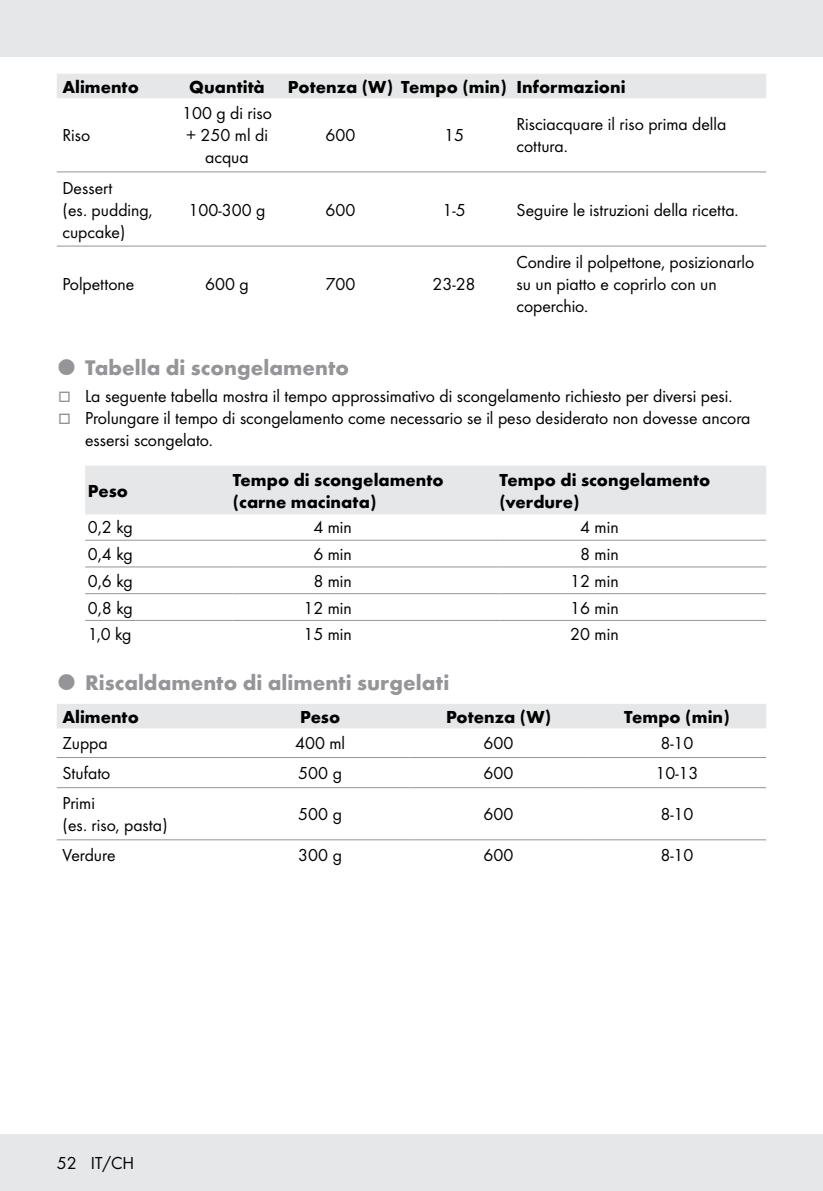
<style>
.page{position:relative;width:823px;height:1191px;background:#fff}
.page>*{position:absolute;margin:0;border:0;box-sizing:border-box;transform-origin:0 0}
.t1{font:700 22px "Futura";color:#939598}
.t2{font:18px/22px "Futura Boo";color:#000}
.t3{font:700 18px/22px "Futura";color:#000}
.s1{color:#939598}
</style>
<div class="page">
<div style="left:0;top:1134px;width:822px;height:57px;background:#e6e7e8"></div>
<div style="left:0;top:0;width:822px;height:57px;background:#e6e7e8"></div>
<div style="left:57px;top:74px;width:708px;height:24px;background:#e6e7e8"></div>
<hr style="left:57px;top:171px;width:113px;height:1px;background:#939598">
<hr style="left:170px;top:171px;width:113px;height:1px;background:#939598">
<hr style="left:283px;top:171px;width:114px;height:1px;background:#939598">
<hr style="left:397px;top:171px;width:113px;height:1px;background:#939598">
<hr style="left:510px;top:171px;width:255px;height:1px;background:#939598">
<hr style="left:57px;top:245px;width:113px;height:1px;background:#939598">
<hr style="left:170px;top:245px;width:113px;height:1px;background:#939598">
<hr style="left:283px;top:245px;width:114px;height:1px;background:#939598">
<hr style="left:397px;top:245px;width:113px;height:1px;background:#939598">
<hr style="left:510px;top:245px;width:255px;height:1px;background:#939598">
<div style="left:85px;top:466px;width:680px;height:48px;background:#e6e7e8"></div>
<hr style="left:85px;top:540px;width:147px;height:1px;background:#939598">
<hr style="left:232px;top:540px;width:267px;height:1px;background:#939598">
<hr style="left:499px;top:540px;width:266px;height:1px;background:#939598">
<hr style="left:85px;top:566px;width:147px;height:1px;background:#939598">
<hr style="left:232px;top:566px;width:267px;height:1px;background:#939598">
<hr style="left:499px;top:566px;width:266px;height:1px;background:#939598">
<hr style="left:85px;top:593px;width:147px;height:1px;background:#939598">
<hr style="left:232px;top:593px;width:267px;height:1px;background:#939598">
<hr style="left:499px;top:593px;width:266px;height:1px;background:#939598">
<hr style="left:85px;top:620px;width:147px;height:1px;background:#939598">
<hr style="left:232px;top:620px;width:267px;height:1px;background:#939598">
<hr style="left:499px;top:620px;width:266px;height:1px;background:#939598">
<div style="left:57px;top:704px;width:708px;height:24px;background:#e6e7e8"></div>
<hr style="left:57px;top:757px;width:174px;height:1px;background:#939598">
<hr style="left:231px;top:757px;width:178px;height:1px;background:#939598">
<hr style="left:409px;top:757px;width:178px;height:1px;background:#939598">
<hr style="left:587px;top:757px;width:178px;height:1px;background:#939598">
<hr style="left:57px;top:787px;width:174px;height:1px;background:#939598">
<hr style="left:231px;top:787px;width:178px;height:1px;background:#939598">
<hr style="left:409px;top:787px;width:178px;height:1px;background:#939598">
<hr style="left:587px;top:787px;width:178px;height:1px;background:#939598">
<hr style="left:57px;top:839px;width:174px;height:1px;background:#939598">
<hr style="left:231px;top:839px;width:178px;height:1px;background:#939598">
<hr style="left:409px;top:839px;width:178px;height:1px;background:#939598">
<hr style="left:587px;top:839px;width:178px;height:1px;background:#939598">
<p class="t3" style="left:62px;top:74px;width:78px">Alimento</p>
<p class="t3" style="left:189px;top:74px;width:77px">Quantità</p>
<p class="t3" style="left:288px;top:74px;width:339px">Potenza (W) Tempo (min) Informazioni</p>
<p class="t2" style="left:62px;top:123px;width:29px">Riso</p>
<p class="t2" style="left:182px;top:101px;width:91px;text-align:center">100 g di riso + 250 ml di acqua</p>
<p class="t2" style="left:516px;top:112px;width:211px">Risciacquare il riso prima della cottura.</p>
<p class="t2" style="left:325px;top:123px;width:31px">600</p>
<p class="t2" style="left:444px;top:123px;width:21px">15</p>
<p class="t2" style="left:62px;top:176px;width:92px">Dessert<br>(es. pudding, cupcake)</p>
<p class="t2" style="left:188px;top:198px;width:78px">100-300 g</p>
<p class="t2" style="left:325px;top:198px;width:31px">600</p>
<p class="t2" style="left:442px;top:198px;width:25px">1-5</p>
<p class="t2" style="left:516px;top:198px;width:223px">Seguire le istruzioni della ricetta.</p>
<p class="t2" style="left:62px;top:272px;width:73px">Polpettone</p>
<p class="t2" style="left:205px;top:272px;width:45px">600 g</p>
<p class="t2" style="left:325px;top:272px;width:31px">700</p>
<p class="t2" style="left:432px;top:272px;width:45px">23-28</p>
<p class="t2" style="left:516px;top:250px;width:239px">Condire il polpettone, posizionarlo su un piatto e coprirlo con un coperchio.</p>
<p class="t1" style="left:85px;top:351px;width:265px">Tabella di scongelamento</p>
<p class="t2" style="left:58px;top:384px;width:675px"><span class="s1">□</span> La seguente tabella mostra il tempo approssimativo di scongelamento richiesto per diversi pesi.</p>
<p class="t2" style="left:85px;top:406px;width:666px;text-indent:-27px"><span class="s1">□</span> Prolungare il tempo di scongelamento come necessario se il peso desiderato non dovesse ancora essersi scongelato.</p>
<p class="t3" style="left:88px;top:478px;width:42px">Peso</p>
<p class="t3" style="left:232px;top:467px;width:212px">Tempo di scongelamento (carne macinata)</p>
<p class="t3" style="left:499px;top:467px;width:212px">Tempo di scongelamento (verdure)</p>
<p class="t2" style="left:88px;top:515px;width:46px">0,2 kg</p>
<p class="t2" style="left:313px;top:515px;width:40px">4 min</p>
<p class="t2" style="left:580px;top:515px;width:40px">4 min</p>
<p class="t2" style="left:88px;top:542px;width:46px">0,4 kg</p>
<p class="t2" style="left:313px;top:542px;width:40px">6 min</p>
<p class="t2" style="left:580px;top:542px;width:40px">8 min</p>
<p class="t2" style="left:88px;top:569px;width:46px">0,6 kg</p>
<p class="t2" style="left:313px;top:569px;width:40px">8 min</p>
<p class="t2" style="left:570px;top:569px;width:50px">12 min</p>
<p class="t2" style="left:88px;top:595px;width:46px">0,8 kg</p>
<p class="t2" style="left:303px;top:595px;width:50px">12 min</p>
<p class="t2" style="left:570px;top:595px;width:50px">16 min</p>
<p class="t2" style="left:88px;top:622px;width:45px">1,0 kg</p>
<p class="t2" style="left:303px;top:622px;width:50px">15 min</p>
<p class="t2" style="left:570px;top:622px;width:50px">20 min</p>
<p class="t1" style="left:85px;top:666px;width:365px">Riscaldamento di alimenti surgelati</p>
<p class="t3" style="left:62px;top:704px;width:78px">Alimento</p>
<p class="t3" style="left:300px;top:704px;width:42px">Peso</p>
<p class="t3" style="left:446px;top:704px;width:106px">Potenza (W)</p>
<p class="t3" style="left:624px;top:704px;width:107px">Tempo (min)</p>
<p class="t2" style="left:62px;top:731px;width:47px">Zuppa</p>
<p class="t2" style="left:295px;top:731px;width:52px">400 ml</p>
<p class="t2" style="left:483px;top:731px;width:31px">600</p>
<p class="t2" style="left:660px;top:731px;width:35px">8-10</p>
<p class="t2" style="left:62px;top:761px;width:49px">Stufato</p>
<p class="t2" style="left:298px;top:761px;width:45px">500 g</p>
<p class="t2" style="left:483px;top:761px;width:31px">600</p>
<p class="t2" style="left:655px;top:761px;width:45px">10-13</p>
<p class="t2" style="left:62px;top:791px;width:107px">Primi<br>(es. riso, pasta)</p>
<p class="t2" style="left:298px;top:802px;width:45px">500 g</p>
<p class="t2" style="left:483px;top:802px;width:31px">600</p>
<p class="t2" style="left:660px;top:802px;width:35px">8-10</p>
<p class="t2" style="left:62px;top:843px;width:55px">Verdure</p>
<p class="t2" style="left:298px;top:843px;width:45px">300 g</p>
<p class="t2" style="left:483px;top:843px;width:31px">600</p>
<p class="t2" style="left:660px;top:843px;width:35px">8-10</p>
<p class="t2" style="left:57px;top:1151px;width:79px">52 IT/CH</p>
</div>
